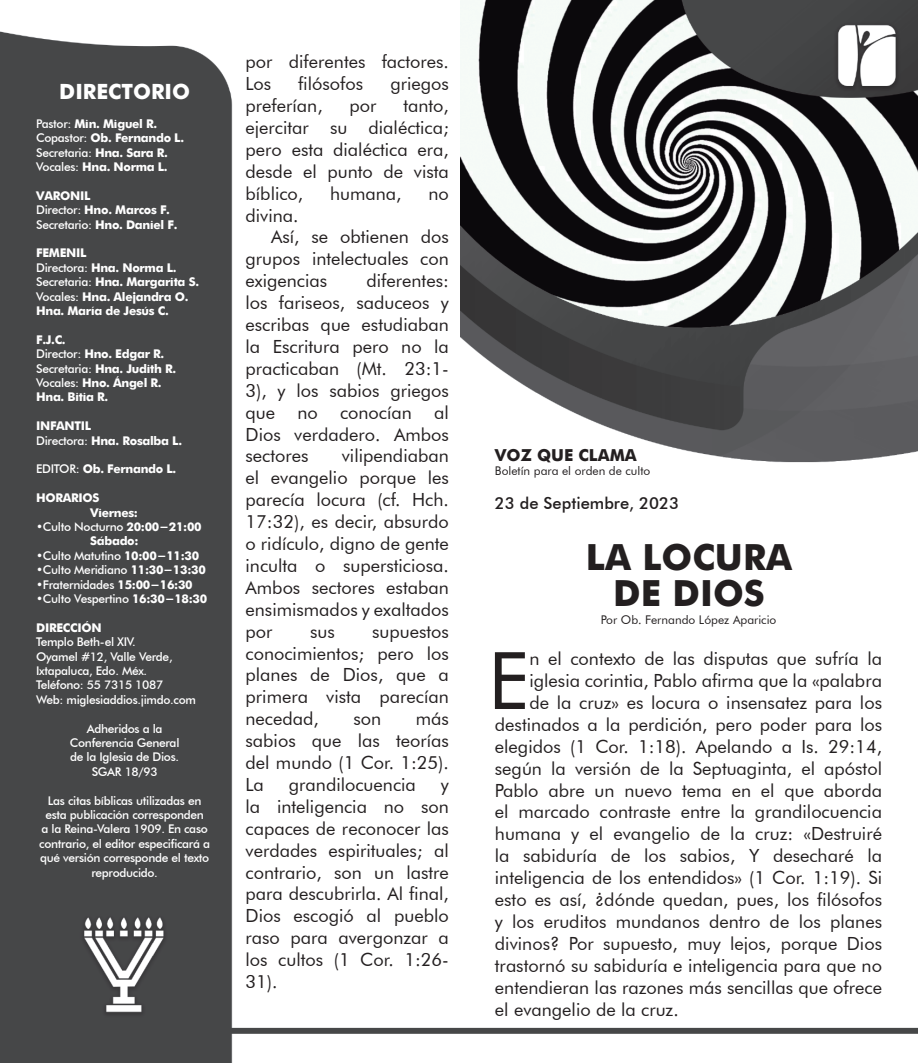
<style>
.page{position:relative;width:918px;height:1063px;background:#fff}
.page>*{position:absolute;margin:0;border:0;box-sizing:border-box;transform-origin:0 0}
.t1{font:79.35px "Futura BT";color:#231f20}
.t2{font:700 36px "Futura";color:#231f20}
.t3{font:700 21px "Futura";color:#fff}
.t4{font:18.15px/21.9px "Futura BT";color:#231f20;text-align:justify}
.t5{font:500 16.5px "Futura BT";color:#231f20}
.t6{font:700 16.5px "Futura";color:#231f20}
.t7{font:500 12px/14.4px "Futura BT";letter-spacing:-.025em;color:#fff;text-align:center}
.t8{font:700 12px/14.4px "Futura";letter-spacing:-.025em;color:#fff}
.t9{font:12px "Futura BT";color:#231f20}
.s1{font-family:"Futura BT";font-weight:500}
.s2{font-family:"Futura";font-weight:700}
</style>
<div class="page">
<img style="left:0;top:0;width:918px;height:1063px">
<p class="t3" style="left:59px;top:76px;width:132px">DIRECTORIO</p>
<p class="t8" style="left:36px;top:116px;width:123px"><span class="s1">Pastor:</span> Min. Miguel R.</p>
<p class="t8" style="left:36px;top:130px;width:150px"><span class="s1">Copastor:</span> Ob. Fernando L.</p>
<p class="t7" style="left:36px;top:145px;width:133px">Secretaria: <span class="s2">Hna. Sara R.</span></p>
<p class="t8" style="left:36px;top:159px;width:133px"><span class="s1">Vocales:</span> Hna. Norma L.</p>
<p class="t8" style="left:36px;top:188px;width:56px">VARONIL</p>
<p class="t8" style="left:36px;top:202px;width:143px"><span class="s1">Director:</span> Hno. Marcos F.<br><span class="s1">Secretario:</span> Hno. Daniel F.</p>
<p class="t8" style="left:36px;top:245px;width:52px">FEMENIL</p>
<p class="t8" style="left:36px;top:260px;width:142px"><span class="s1">Directora:</span> Hna. Norma L.</p>
<p class="t8" style="left:36px;top:274px;width:164px"><span class="s1">Secretaria:</span> Hna. Margarita S.</p>
<p class="t8" style="left:36px;top:288px;width:154px"><span class="s1">Vocales:</span> Hna. Alejandra O.</p>
<p class="t8" style="left:36px;top:303px;width:134px">Hna. María de Jesús C.</p>
<p class="t8" style="left:36px;top:332px;width:31px">F.J.C.</p>
<p class="t8" style="left:36px;top:346px;width:130px"><span class="s1">Director:</span> Hno. Edgar R.</p>
<p class="t8" style="left:36px;top:360px;width:142px"><span class="s1">Secretaria:</span> Hna. Judith R.</p>
<p class="t8" style="left:36px;top:375px;width:127px"><span class="s1">Vocales:</span> Hno. Ángel R.</p>
<p class="t8" style="left:36px;top:389px;width:74px">Hna. Bitia R.</p>
<p class="t8" style="left:36px;top:418px;width:57px">INFANTIL</p>
<p class="t8" style="left:36px;top:432px;width:147px"><span class="s1">Directora:</span> Hna. Rosalba L.</p>
<p class="t8" style="left:36px;top:461px;width:142px"><span class="s1">EDITOR:</span> Ob. Fernando L.</p>
<p class="t8" style="left:36px;top:490px;width:65px">HORARIOS</p>
<p class="t8" style="left:90px;top:504px;width:49px">Viernes:</p>
<p class="t7" style="left:36px;top:519px;width:167px">•Culto Nocturno <span class="s2">20:00-21:00</span></p>
<p class="t8" style="left:90px;top:533px;width:50px">Sábado:</p>
<p class="t7" style="left:36px;top:548px;width:165px">•Culto Matutino <span class="s2">10:00-11:30</span></p>
<p class="t7" style="left:36px;top:563px;width:171px">•Culto Meridiano <span class="s2">11:30-13:30</span></p>
<p class="t7" style="left:36px;top:577px;width:158px">•Fraternidades <span class="s2">15:00-16:30</span></p>
<p class="t7" style="left:36px;top:591px;width:173px">•Culto Vespertino <span class="s2">16:30-18:30</span></p>
<p class="t8" style="left:36px;top:620px;width:67px">DIRECCIÓN</p>
<p class="t7" style="left:36px;top:635px;width:101px">Templo Beth-el XIV.</p>
<p class="t7" style="left:36px;top:649px;width:138px">Oyamel #12, Valle Verde,</p>
<p class="t7" style="left:36px;top:663px;width:113px">Ixtapaluca, Edo. Méx.</p>
<p class="t7" style="left:36px;top:678px;width:129px">Teléfono: 55 7315 1087</p>
<p class="t7" style="left:36px;top:692px;width:161px">Web: miglesiaddios.jimdo.com</p>
<p class="t7" style="left:87px;top:721px;width:77px">Adheridos a la</p>
<p class="t7" style="left:70px;top:735px;width:111px">Conferencia General</p>
<p class="t7" style="left:70px;top:750px;width:110px">de la Iglesia de Dios.</p>
<p class="t7" style="left:92px;top:764px;width:67px">SGAR 18/93</p>
<p class="t7" style="left:39px;top:793px;width:172px">Las citas bíblicas utilizadas en esta publicación corresponden<br>a la Reina-Valera 1909. En caso contrario, el editor especificará a qué versión corresponde el texto reproducido.</p>
<p class="t4" style="left:246px;top:51px;width:205px">por diferentes factores.<br>Los</p>
<p class="t4" style="left:298px;top:73px;width:66px">filósofos</p>
<p class="t4" style="left:390px;top:73px;width:60px">griegos</p>
<p class="t4" style="left:246px;top:94px;width:79px">preferían,</p>
<p class="t4" style="left:350px;top:94px;width:29px">por</p>
<p class="t4" style="left:246px;top:94px;width:205px;text-indent:158px">tanto, ejercitar su dialéctica; pero esta dialéctica era, desde el punto de vista bíblico,</p>
<p class="t4" style="left:330px;top:182px;width:73px">humana,</p>
<p class="t4" style="left:428px;top:182px;width:22px">no</p>
<p class="t4" style="left:246px;top:204px;width:55px">divina.</p>
<p class="t4" style="left:246px;top:226px;width:205px;text-indent:26px">Así, se obtienen dos grupos intelectuales con exigencias</p>
<p class="t4" style="left:246px;top:270px;width:205px;text-indent:121px">diferentes: los fariseos, saduceos y escribas que estudiaban la Escritura pero no la practicaban (Mt. 23:1- 3), y los sabios griegos que no conocían al Dios verdadero. Ambos sectores</p>
<p class="t4" style="left:246px;top:445px;width:205px;text-indent:96px">vilipendiaban el evangelio porque les parecía locura (cf. Hch.<br>17:32), es decir, absurdo o ridículo, digno de gente inculta o supersticiosa.<br>Ambos sectores estaban ensimismados y exaltados por</p>
<p class="t4" style="left:246px;top:620px;width:205px;text-indent:127px">supuestos conocimientos; pero los planes de Dios, que a primera vista parecían necedad,</p>
<p class="t4" style="left:310px;top:620px;width:26px">sus</p>
<p class="t4" style="left:246px;top:708px;width:205px;text-indent:170px">más sabios que las teorías del mundo (1 Cor. 1:25).<br>La</p>
<p class="t4" style="left:353px;top:708px;width:29px">son</p>
<p class="t4" style="left:289px;top:773px;width:129px">grandilocuencia</p>
<p class="t4" style="left:246px;top:773px;width:205px;text-indent:195px">y la inteligencia no son capaces de reconocer las verdades espirituales; al contrario, son un lastre para descubrirla. Al final, Dios escogió al pueblo raso para avergonzar a los cultos (1 Cor. 1:26- 31).</p>
<p class="t6" style="left:495px;top:443px;width:143px">VOZ QUE CLAMA</p>
<p class="t9" style="left:495px;top:463px;width:157px">Boletín para el orden de culto</p>
<p class="t5" style="left:495px;top:494px;width:186px">23 de Septiembre, 2023</p>
<p class="t2" style="left:586px;top:531px;width:208px">LA LOCURA</p>
<p class="t2" style="left:613px;top:567px;width:153px">DE DIOS</p>
<p class="t9" style="left:601px;top:613px;width:177px">Por Ob. Fernando López Aparicio</p>
<p class="t1" style="left:488px;top:633px;width:43px">E</p>
<p class="t4" style="left:529px;top:648px;width:354px">n el contexto de las disputas que sufría la</p>
<p class="t4" style="left:529px;top:670px;width:354px">iglesia corintia, Pablo afirma que la «palabra</p>
<p class="t4" style="left:529px;top:691px;width:354px">de la cruz» es locura o insensatez para los</p>
<p class="t4" style="left:495px;top:713px;width:389px">destinados a la perdición, pero poder para los</p>
<p class="t4" style="left:495px;top:735px;width:389px">elegidos (1 Cor. 1:18). Apelando a Is. 29:14,</p>
<p class="t4" style="left:495px;top:757px;width:389px">según la versión de la Septuaginta, el apóstol</p>
<p class="t4" style="left:495px;top:779px;width:389px">Pablo abre un nuevo tema en el que aborda</p>
<p class="t4" style="left:495px;top:801px;width:389px">el marcado contraste entre la grandilocuencia</p>
<p class="t4" style="left:495px;top:823px;width:389px">humana y el evangelio de la cruz: «Destruiré</p>
<p class="t4" style="left:495px;top:845px;width:389px">la sabiduría de los sabios, Y desecharé la</p>
<p class="t4" style="left:495px;top:867px;width:389px">inteligencia de los entendidos» (1 Cor. 1:19). Si</p>
<p class="t4" style="left:495px;top:889px;width:389px">esto es así, ¿dónde quedan, pues, los filósofos</p>
<p class="t4" style="left:495px;top:910px;width:389px">y los eruditos mundanos dentro de los planes</p>
<p class="t4" style="left:495px;top:932px;width:389px">divinos? Por supuesto, muy lejos, porque Dios</p>
<p class="t4" style="left:495px;top:954px;width:389px">trastornó su sabiduría e inteligencia para que no</p>
<p class="t4" style="left:495px;top:976px;width:389px">entendieran las razones más sencillas que ofrece</p>
<p class="t4" style="left:495px;top:998px;width:185px">el evangelio de la cruz.</p>
</div>
